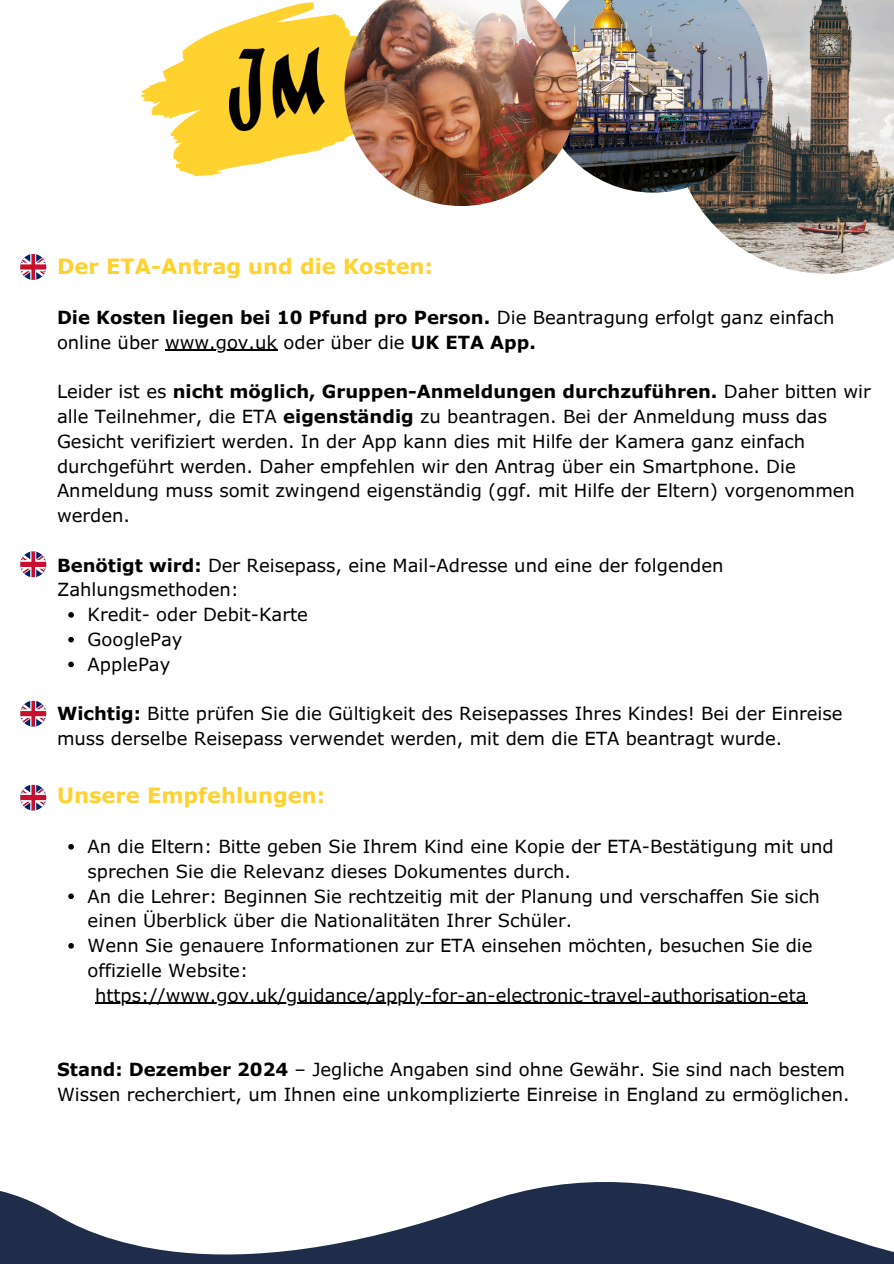
<style>
.page{position:relative;width:894px;height:1264px;background:#fff}
.page>*{position:absolute;margin:0;border:0;box-sizing:border-box;transform-origin:0 0}
.t1{font:700 21px "Verdana Pro";color:#ffd230}
.t2{font:18px/24.8px "Verdana Pro";color:#000}
.t3{font:700 18px "Verdana Pro";color:#000}
.s1{font-weight:700}
.s2{font-weight:400}
</style>
<div class="page">
<img style="left:690px;top:0;width:203px;height:274px">
<svg style="left:141px;top:2px;width:203px;height:174px;fill:#ffd230"></svg>
<img style="left:230px;top:48px;width:94px;height:83px">
<img style="left:578px;top:0;width:189px;height:193px">
<img style="left:344px;top:0;width:234px;height:206px">
<hr style="left:165px;top:350px;width:112px;height:1px;background:#000">
<svg style="left:68px;top:612px;width:6px;height:5px"></svg>
<svg style="left:68px;top:637px;width:6px;height:5px"></svg>
<svg style="left:68px;top:661px;width:6px;height:6px"></svg>
<svg style="left:68px;top:844px;width:6px;height:5px"></svg>
<svg style="left:68px;top:893px;width:6px;height:6px"></svg>
<svg style="left:68px;top:943px;width:6px;height:5px"></svg>
<hr style="left:95px;top:1002px;width:712px;height:1px;background:#000">
<svg style="left:20px;top:254px;width:26px;height:26px"></svg>
<svg style="left:20px;top:551px;width:26px;height:26px"></svg>
<svg style="left:20px;top:700px;width:26px;height:26px"></svg>
<svg style="left:20px;top:784px;width:26px;height:26px"></svg>
<svg style="left:0;top:1182px;width:893px;height:81px;fill:#1f2d4b"></svg>
<p class="t1" style="left:57px;top:253px;width:377px">Der ETA-Antrag und die Kosten:</p>
<p class="t2" style="left:57px;top:304px;width:778px"><span class="s1">Die Kosten liegen bei 10 Pfund pro Person.</span> Die Beantragung erfolgt ganz einfach online über www.gov.uk oder über die <span class="s1">UK ETA App.</span></p>
<h1 class="t3" style="left:57px;top:380px;width:815px"><span class="s2">Leider ist es</span> nicht möglich, Gruppen-Anmeldungen durchzuführen. <span class="s2">Daher bitten wir</span></h1>
<p class="t2" style="left:57px;top:403px;width:799px">alle Teilnehmer, die ETA <span class="s1">eigenständig</span> zu beantragen. Bei der Anmeldung muss das Gesicht verifiziert werden. In der App kann dies mit Hilfe der Kamera ganz einfach durchgeführt werden. Daher empfehlen wir den Antrag über ein Smartphone. Die Anmeldung muss somit zwingend eigenständig (ggf. mit Hilfe der Eltern) vorgenommen werden.</p>
<p class="t2" style="left:57px;top:552px;width:667px"><span class="s1">Benötigt wird:</span> Der Reisepass, eine Mail-Adresse und eine der folgenden<br>Zahlungsmethoden:</p>
<p class="t2" style="left:88px;top:601px;width:222px">Kredit- oder Debit-Karte<br>GooglePay<br>ApplePay</p>
<p class="t2" style="left:57px;top:700px;width:786px"><span class="s1">Wichtig:</span> Bitte prüfen Sie die Gültigkeit des Reisepasses Ihres Kindes! Bei der Einreise muss derselbe Reisepass verwendet werden, mit dem die ETA beantragt wurde.</p>
<p class="t1" style="left:57px;top:782px;width:269px">Unsere Empfehlungen:</p>
<p class="t2" style="left:88px;top:833px;width:747px">An die Eltern: Bitte geben Sie Ihrem Kind eine Kopie der ETA-Bestätigung mit und sprechen Sie die Relevanz dieses Dokumentes durch.</p>
<p class="t2" style="left:88px;top:883px;width:733px">An die Lehrer: Beginnen Sie rechtzeitig mit der Planung und verschaffen Sie sich einen Überblick über die Nationalitäten Ihrer Schüler.</p>
<p class="t2" style="left:88px;top:932px;width:726px">Wenn Sie genauere Informationen zur ETA einsehen möchten, besuchen Sie die offizielle Website:</p>
<p class="t2" style="left:95px;top:982px;width:712px">https://www.gov.uk/guidance/apply-for-an-electronic-travel-authorisation-eta</p>
<p class="t2" style="left:57px;top:1056px;width:789px"><span class="s1">Stand: Dezember 2024</span> – Jegliche Angaben sind ohne Gewähr. Sie sind nach bestem</p>
<p class="t2" style="left:57px;top:1081px;width:794px">Wissen recherchiert, um Ihnen eine unkomplizierte Einreise in England zu ermöglichen.</p>
</div>
